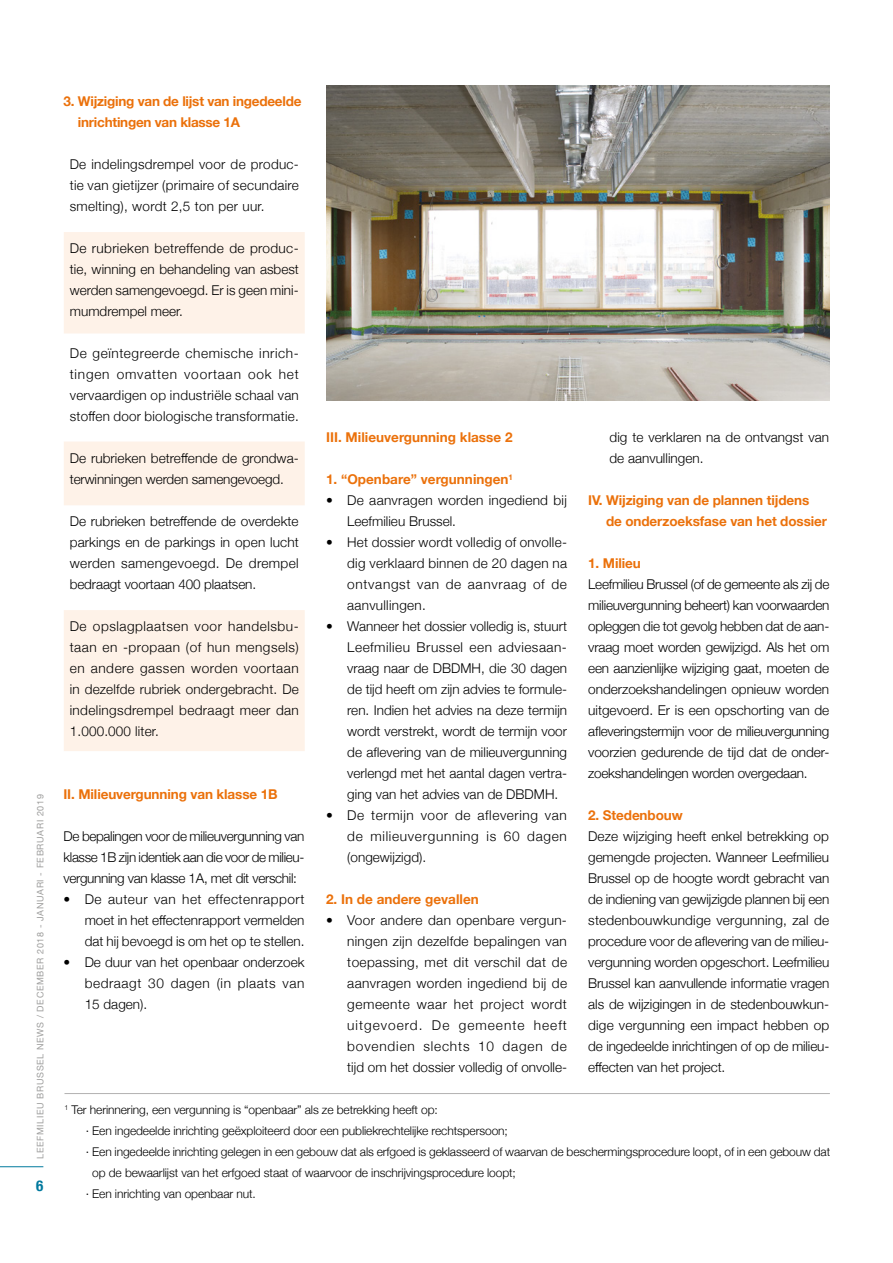
<style>
.page{position:relative;width:893px;height:1263px;background:#fff}
.page>*{position:absolute;margin:0;border:0;box-sizing:border-box;transform-origin:0 0}
.t1{font:700 condensed 15px "Helvetica Neue";color:#00799e}
.t2{font:300 13.5px/21px "Helvetica Neue";color:#000;text-align:justify}
.t3{font:700 13.5px/21px "Helvetica Neue";letter-spacing:-.01em;color:#eb710b}
.t4{font:300 13.5px/21px "Helvetica Neue";letter-spacing:.02em;color:#000}
.t5{font:300 12px "Helvetica Neue";letter-spacing:-.01em;color:#000}
.t6{font:9px "Helvetica Neue";letter-spacing:.07em;color:#9d9d9c}
</style>
<div class="page">
<hr style="left:0;top:1166px;width:43px;height:1px;background:#00799e">
<svg style="left:64px;top:232px;width:241px;height:519px;fill:#fef2e8"></svg>
<hr style="left:64px;top:1093px;width:766px;height:1px;background:#b3b2b2">
<img style="left:326px;top:85px;width:503px;height:315px">
<p class="t6" style="left:34px;top:1159px;width:366px;rotate:-90deg">LEEFMILIEU BRUSSEL NEWS / DECEMBER 2018 - JANUARI - FEBRUARI 2019</p>
<p class="t1" style="left:36px;top:1173px;width:9px">6</p>
<p class="t3" style="left:78px;top:91px;width:225px;text-indent:-15px">3. Wijziging van de lijst van ingedeelde inrichtingen van klasse 1A</p>
<p class="t2" style="left:70px;top:153px;width:231px">De indelingsdrempel voor de produc&shy;tie van gietijzer (primaire of secundaire smelting), wordt 2,5 ton per uur.</p>
<p class="t2" style="left:70px;top:237px;width:231px">De rubrieken betreffende de produc&shy;tie, winning en behandeling van asbest werden samengevoegd. Er is geen mini&shy;mumdrempel meer.</p>
<p class="t2" style="left:70px;top:342px;width:231px">De geïntegreerde chemische inrich&shy;tingen omvatten voortaan ook het vervaardigen op industriële schaal van stoffen door biologische transformatie.</p>
<p class="t2" style="left:70px;top:447px;width:230px">De rubrieken betreffende de grondwa&shy;terwinningen werden samengevoegd.</p>
<p class="t2" style="left:70px;top:510px;width:231px">De rubrieken betreffende de overdekte parkings en de parkings in open lucht werden samengevoegd. De drempel bedraagt voortaan 400 plaatsen.</p>
<p class="t2" style="left:70px;top:615px;width:231px">De opslagplaatsen voor handelsbu&shy;taan en -propaan (of hun mengsels) en andere gassen worden voortaan in dezelfde rubriek ondergebracht. De indelingsdrempel bedraagt meer dan 1.000.000 liter.</p>
<p class="t3" style="left:63px;top:784px;width:216px">II. Milieuvergunning van klasse 1B</p>
<p class="t2" style="left:63px;top:825px;width:243px">De bepalingen voor de milieuvergunning van klasse 1B zijn identiek aan die voor de milieu&shy;vergunning van klasse 1A, met dit verschil:</p>
<p class="t2" style="left:85px;top:888px;width:221px;text-indent:-21px">• De auteur van het effectenrapport moet in het effectenrapport vermelden dat hij bevoegd is om het op te stellen.</p>
<p class="t2" style="left:85px;top:951px;width:221px;text-indent:-21px">• De duur van het openbaar onderzoek bedraagt 30 dagen (in plaats van 15 dagen).</p>
<p class="t3" style="left:326px;top:427px;width:188px">III. Milieuvergunning klasse 2</p>
<p class="t3" style="left:326px;top:469px;width:188px">1. “Openbare” vergunningen<sup>1</sup></p>
<p class="t4" style="left:347px;top:489px;width:221px;text-indent:-21px">• De aanvragen worden ingediend bij<br>Leefmilieu Brussel.</p>
<p class="t2" style="left:347px;top:531px;width:221px;text-indent:-21px">• Het dossier wordt volledig of onvolle&shy;dig verklaard binnen de 20 dagen na ontvangst van de aanvraag of de aanvullingen.</p>
<p class="t2" style="left:347px;top:615px;width:221px;text-indent:-21px">• Wanneer het dossier volledig is, stuurt Leefmilieu Brussel een adviesaan&shy;vraag naar de DBDMH, die 30 dagen de tijd heeft om zijn advies te formule&shy;ren. Indien het advies na deze termijn wordt verstrekt, wordt de termijn voor de aflevering van de milieuvergunning verlengd met het aantal dagen vertra&shy;ging van het advies van de DBDMH.</p>
<p class="t2" style="left:347px;top:804px;width:221px;text-indent:-21px">• De termijn voor de aflevering van de milieuvergunning is 60 dagen (ongewijzigd).</p>
<p class="t3" style="left:326px;top:889px;width:154px">2. In de andere gevallen</p>
<p class="t2" style="left:347px;top:909px;width:221px;text-indent:-21px">• Voor andere dan openbare vergun&shy;ningen zijn dezelfde bepalingen van toepassing, met dit verschil dat de aanvragen worden ingediend bij de gemeente waar het project wordt uitgevoerd. De gemeente heeft bovendien slechts 10 dagen de tijd om het dossier volledig of onvolle-</p>
<p class="t2" style="left:609px;top:426px;width:221px">dig te verklaren na de ontvangst van de aanvullingen.</p>
<p class="t3" style="left:606px;top:490px;width:223px;text-indent:-18px">IV. Wijziging van de plannen tijdens de onderzoeksfase van het dossier</p>
<p class="t3" style="left:588px;top:553px;width:54px">1. Milieu</p>
<p class="t2" style="left:588px;top:573px;width:243px">Leefmilieu Brussel (of de gemeente als zij de milieuvergunning beheert) kan voorwaarden opleggen die tot gevolg hebben dat de aan&shy;vraag moet worden gewijzigd. Als het om een aanzienlijke wijziging gaat, moeten de onderzoekshandelingen opnieuw worden uitgevoerd. Er is een opschorting van de afleveringstermijn voor de milieuvergunning voorzien gedurende de tijd dat de onder&shy;zoekshandelingen worden overgedaan.</p>
<p class="t3" style="left:588px;top:805px;width:96px">2. Stedenbouw</p>
<p class="t2" style="left:588px;top:825px;width:243px">Deze wijziging heeft enkel betrekking op gemengde projecten. Wanneer Leefmilieu Brussel op de hoogte wordt gebracht van de indiening van gewijzigde plannen bij een stedenbouwkundige vergunning, zal de procedure voor de aflevering van de milieu&shy;vergunning worden opgeschort. Leefmilieu Brussel kan aanvullende informatie vragen als de wijzigingen in de stedenbouwkun&shy;dige vergunning een impact hebben op de ingedeelde inrichtingen of op de milieu&shy;effecten van het project.</p>
<p class="t5" style="left:64px;top:1100px;width:375px"><sup>1</sup> Ter herinnering, een vergunning is “openbaar” als ze betrekking heeft op:</p>
<p class="t5" style="left:86px;top:1121px;width:424px">· Een ingedeelde inrichting geëxploiteerd door een publiekrechtelijke rechtspersoon;</p>
<p class="t5" style="left:86px;top:1142px;width:746px">· Een ingedeelde inrichting gelegen in een gebouw dat als erfgoed is geklasseerd of waarvan de beschermingsprocedure loopt, of in een gebouw dat</p>
<p class="t5" style="left:92px;top:1163px;width:425px">op de bewaarlijst van het erfgoed staat of waarvoor de inschrijvingsprocedure loopt;</p>
<p class="t5" style="left:86px;top:1184px;width:172px">· Een inrichting van openbaar nut.</p>
</div>
